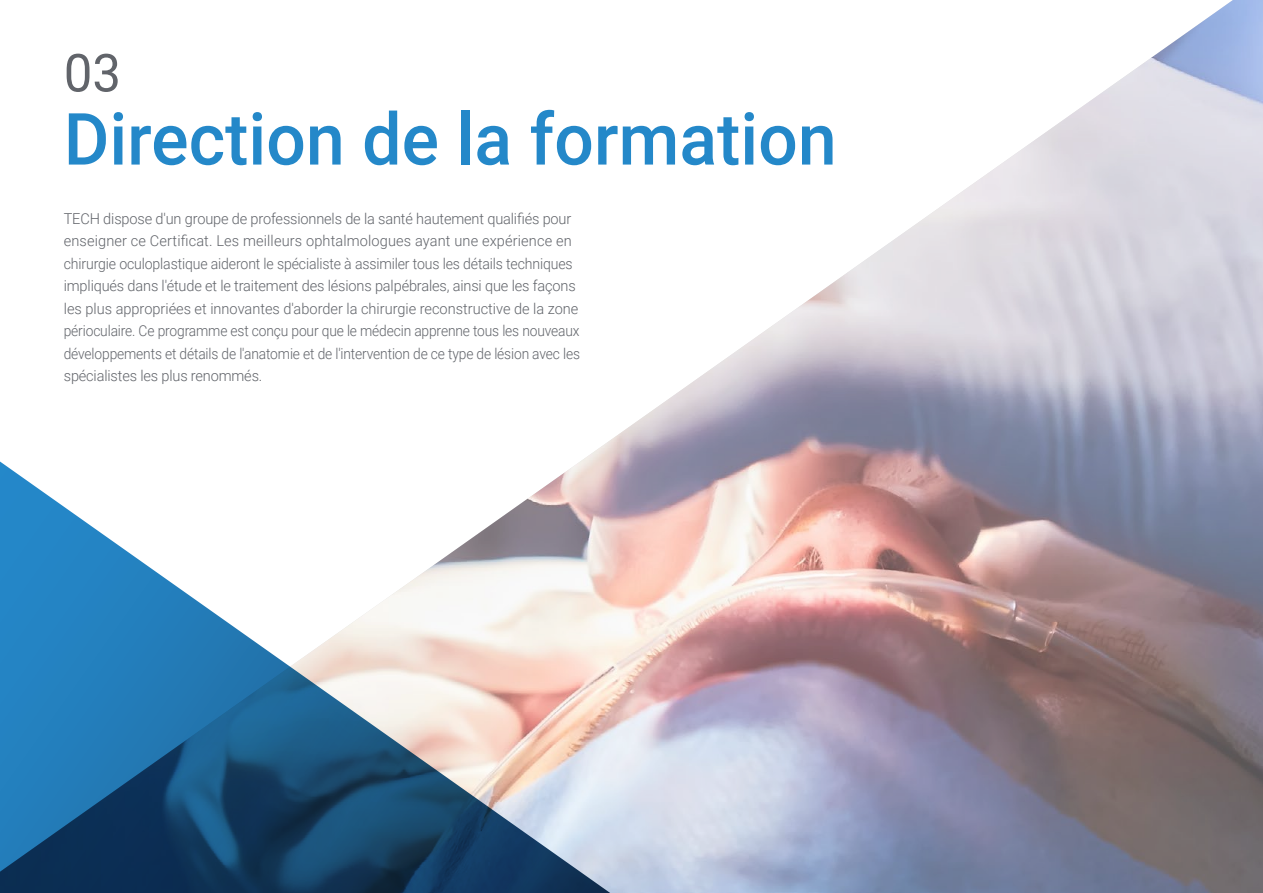
<style>
.page{position:relative;width:1263px;height:893px;background:#fff}
.page>*{position:absolute;margin:0;border:0;box-sizing:border-box;transform-origin:0 0}
.t1{font:500 72px "Roboto";color:#2488c9}
.t2{font:52.5px "Roboto";color:#61646a}
.t3{font:300 15px/22.5px "Roboto";letter-spacing:-.01em;color:#61646a}
</style>
<div class="page">
<img style="left:602px;top:0;width:661px;height:893px">
<svg style="left:0;top:446px;width:640px;height:447px"></svg>
<h2 class="t2" style="left:64px;top:36px;width:59px">03</h2>
<h1 class="t1" style="left:64px;top:89px;width:774px">Direction de la formation</h1>
<p class="t3" style="left:64px;top:207px;width:518px">TECH dispose d'un groupe de professionnels de la santé hautement qualifiés pour enseigner ce Certificat. Les meilleurs ophtalmologues ayant une expérience en chirurgie oculoplastique aideront le spécialiste à assimiler tous les détails techniques impliqués dans l'étude et le traitement des lésions palpébrales, ainsi que les façons les plus appropriées et innovantes d'aborder la chirurgie reconstructive de la zone périoculaire. Ce programme est conçu pour que le médecin apprenne tous les nouveaux développements et détails de l'anatomie et de l'intervention de ce type de lésion avec les spécialistes les plus renommés.</p>
</div>
